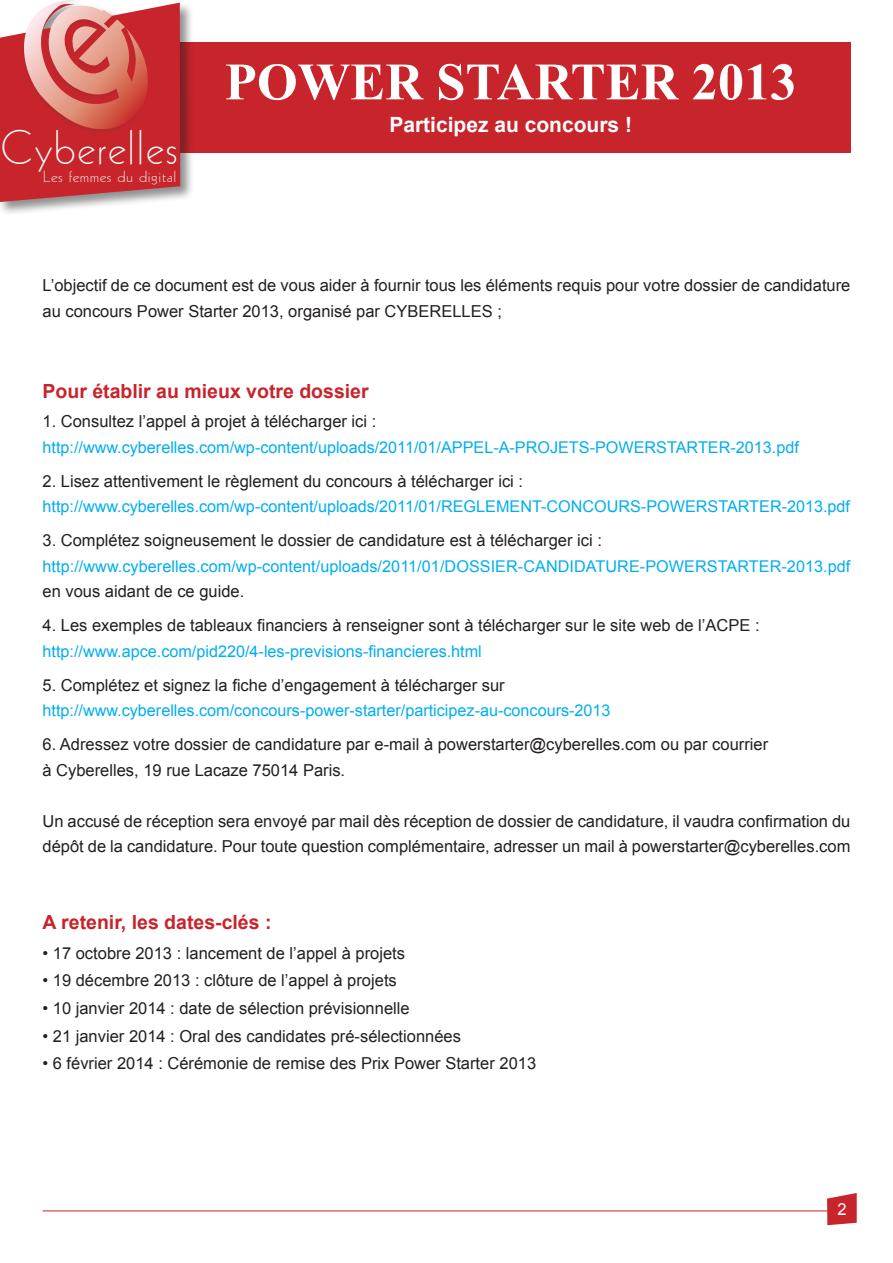
<style>
.page{position:relative;width:893px;height:1263px;background:#fff}
.page>*{position:absolute;margin:0;border:0;box-sizing:border-box;transform-origin:0 0}
.t1{font:700 52.5px "Times New Roman";color:#fff}
.t2{font:46.65px "Geometric 231 BT Light C";letter-spacing:.04em;color:#fff}
.t3{font:700 21px "Arial";color:#fff}
.t4{font:700 19.5px "Arial";color:#c8242b}
.t5{font:16.5px/25.5px "Arial";color:#231f20}
.t6{font:16.5px "Arial";color:#fff}
.t7{font:16.2px "Arial";color:#00aeef}
.t8{font:15.6px "Geometric 231 BT Light C";letter-spacing:.03em;color:#fff;scale:1.14 1}
</style>
<div class="page">
<svg style="left:827px;top:1193px;width:30px;height:32px"></svg>
<hr style="left:43px;top:1210px;width:790px;height:1px;background:#c8242b">
<div style="left:171px;top:43px;width:679px;height:110px;background:#c8242b"></div>
<div style="left:0;top:0;width:194px;height:216px;background:#231f20;opacity:.5"></div>
<svg style="left:0;top:0;width:180px;height:202px;background:#d15757"></svg>
<p class="t2" style="left:1px;top:118px;width:178px">Cyberelles</p>
<p class="t8" style="left:43px;top:166px;width:119px">Les femmes du digital</p>
<p class="t1" style="left:225px;top:45px;width:573px">POWER STARTER 2013</p>
<p class="t3" style="left:389px;top:111px;width:244px">Participez au concours !</p>
<p class="t5" style="left:43px;top:273px;width:809px">L’objectif de ce document est de vous aider à fournir tous les éléments requis pour votre dossier de candidature</p>
<p class="t5" style="left:43px;top:298px;width:461px">au concours Power Starter 2013, organisé par CYBERELLES ;</p>
<p class="t4" style="left:43px;top:378px;width:328px">Pour établir au mieux votre dossier</p>
<p class="t5" style="left:43px;top:409px;width:335px">1. Consultez l’appel à projet à télécharger ici :</p>
<p class="t7" style="left:43px;top:436px;width:758px">http://www.cyberelles.com/wp-content/uploads/2011/01/APPEL-A-PROJETS-POWERSTARTER-2013.pdf</p>
<p class="t5" style="left:43px;top:468px;width:482px">2. Lisez attentivement le règlement du concours à télécharger ici :</p>
<p class="t7" style="left:43px;top:496px;width:809px">http://www.cyberelles.com/wp-content/uploads/2011/01/REGLEMENT-CONCOURS-POWERSTARTER-2013.pdf</p>
<p class="t5" style="left:43px;top:528px;width:561px">3. Complétez soigneusement le dossier de candidature est à télécharger ici :</p>
<p class="t7" style="left:43px;top:555px;width:809px">http://www.cyberelles.com/wp-content/uploads/2011/01/DOSSIER-CANDIDATURE-POWERSTARTER-2013.pdf</p>
<p class="t5" style="left:43px;top:579px;width:203px">en vous aidant de ce guide.</p>
<p class="t5" style="left:43px;top:613px;width:719px">4. Les exemples de tableaux financiers à renseigner sont à télécharger sur le site web de l’ACPE :</p>
<p class="t7" style="left:43px;top:640px;width:441px">http://www.apce.com/pid220/4-les-previsions-financieres.html</p>
<p class="t5" style="left:43px;top:672px;width:464px">5. Complétez et signez la fiche d’engagement à télécharger sur</p>
<p class="t7" style="left:43px;top:700px;width:570px">http://www.cyberelles.com/concours-power-starter/participez-au-concours-2013</p>
<p class="t5" style="left:43px;top:732px;width:727px">6. Adressez votre dossier de candidature par e-mail à powerstarter@cyberelles.com ou par courrier</p>
<p class="t5" style="left:43px;top:757px;width:304px">à Cyberelles, 19 rue Lacaze 75014 Paris.</p>
<p class="t5" style="left:43px;top:808px;width:809px">Un accusé de réception sera envoyé par mail dès réception de dossier de candidature, il vaudra confirmation du dépôt de la candidature. Pour toute question complémentaire, adresser un mail à powerstarter@cyberelles.com</p>
<p class="t4" style="left:43px;top:909px;width:231px">A retenir, les dates-clés :</p>
<p class="t5" style="left:43px;top:940px;width:364px">• 17 octobre 2013 : lancement de l’appel à projets</p>
<p class="t5" style="left:43px;top:968px;width:356px">• 19 décembre 2013 : clôture de l’appel à projets</p>
<p class="t5" style="left:43px;top:995px;width:369px">• 10 janvier 2014 : date de sélection prévisionnelle</p>
<p class="t5" style="left:43px;top:1023px;width:420px">• 21 janvier 2014 : Oral des candidates pré-sélectionnées</p>
<p class="t5" style="left:43px;top:1051px;width:495px">• 6 février 2014 : Cérémonie de remise des Prix Power Starter 2013</p>
<p class="t6" style="left:837px;top:1198px;width:11px">2</p>
</div>
